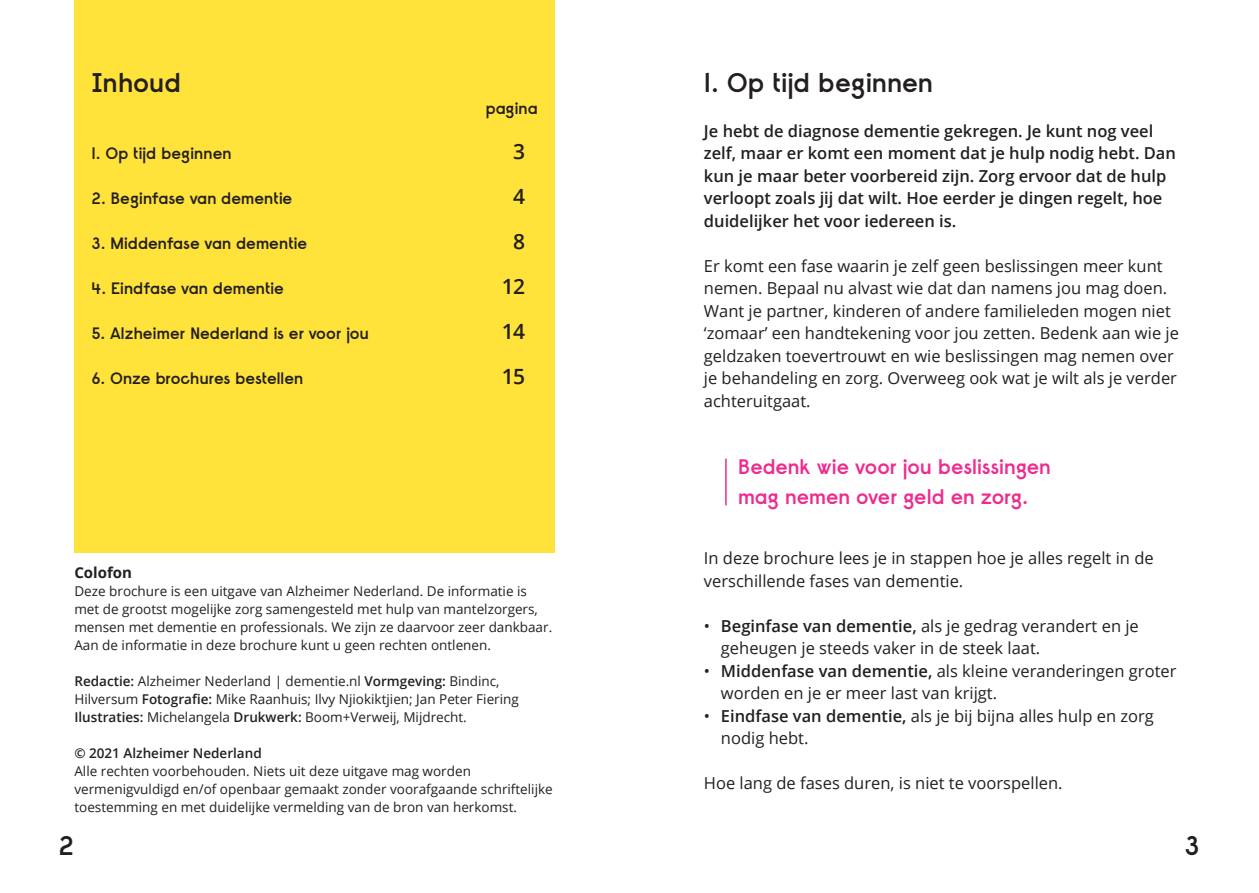
<style>
.page{position:relative;width:1259px;height:893px;background:#fff}
.page>*{position:absolute;margin:0;border:0;box-sizing:border-box;transform-origin:0 0}
.kop{font:600 27px "Raisonne AN";letter-spacing:-.015em;color:#231f20}
.quote{font:600 21px/30px "Raisonne AN";letter-spacing:-.015em;color:#ed2c8f}
.platte_tekst{font:600 21px "Open Sans";color:#231f20}
.platte_tekst-2{font:16.5px/22.5px "Open Sans";color:#231f20}
.intro{font:600 16.5px/22.5px "Open Sans";color:#231f20}
.platte_tekst-3{font:600 16.5px "Raisonne AN";letter-spacing:-.015em;color:#231f20}
.platte_tekst-4{font:700 15px "Open Sans";color:#231f20}
.platte_tekst-5{font:13.5px/18px "Open Sans";color:#231f20}
.platte_tekst-6{font:600 13.5px "Open Sans";color:#231f20}
.s1{font-weight:600}
</style>
<div class="page">
<div style="left:74px;top:0;width:481px;height:552px;background:#ffe23a"></div>
<hr style="left:725px;top:459px;width:1px;height:46px;background:#ed2c8f">
<p class="kop" style="left:91px;top:65px;width:91px">Inhoud</p>
<p class="platte_tekst-3" style="left:485px;top:98px;width:54px">pagina</p>
<p class="platte_tekst-3" style="left:91px;top:143px;width:142px">1. Op tijd beginnen</p>
<p class="platte_tekst" style="left:513px;top:137px;width:13px">3</p>
<p class="platte_tekst-3" style="left:91px;top:188px;width:202px">2. Beginfase van dementie</p>
<p class="platte_tekst" style="left:513px;top:182px;width:13px">4</p>
<p class="platte_tekst-3" style="left:91px;top:233px;width:217px">3. Middenfase van dementie</p>
<p class="platte_tekst" style="left:513px;top:227px;width:13px">8</p>
<p class="platte_tekst-3" style="left:91px;top:278px;width:194px">4. Eindfase van dementie</p>
<p class="platte_tekst" style="left:502px;top:272px;width:25px">12</p>
<p class="platte_tekst-3" style="left:91px;top:323px;width:279px">5. Alzheimer Nederland is er voor jou</p>
<p class="platte_tekst" style="left:502px;top:317px;width:25px">14</p>
<p class="platte_tekst-3" style="left:91px;top:368px;width:213px">6. Onze brochures bestellen</p>
<p class="platte_tekst" style="left:502px;top:362px;width:25px">15</p>
<p class="platte_tekst-4" style="left:74px;top:562px;width:59px">Colofon</p>
<p class="platte_tekst-5" style="left:74px;top:582px;width:479px">Deze brochure is een uitgave van Alzheimer Nederland. De informatie is met de grootst mogelijke zorg samengesteld met hulp van mantelzorgers, mensen met dementie en professionals. We zijn ze daarvoor zeer dankbaar.<br>Aan de informatie in deze brochure kunt u geen rechten ontlenen.</p>
<p class="platte_tekst-5" style="left:74px;top:672px;width:446px"><span class="s1">Redactie:</span> Alzheimer Nederland | dementie.nl <span class="s1">Vormgeving:</span> Bindinc,<br>Hilversum <span class="s1">Fotografie:</span> Mike Raanhuis; Ilvy Njiokiktjien; Jan Peter Fiering<br><span class="s1">Ilustraties:</span> Michelangela <span class="s1">Drukwerk:</span> Boom+Verweij, Mijdrecht.</p>
<p class="platte_tekst-6" style="left:74px;top:744px;width:189px">© 2021 Alzheimer Nederland</p>
<p class="platte_tekst-5" style="left:74px;top:762px;width:480px">Alle rechten voorbehouden. Niets uit deze uitgave mag worden vermenigvuldigd en/of openbaar gemaakt zonder voorafgaande schriftelijke toestemming en met duidelijke vermelding van de bron van herkomst.</p>
<p class="kop" style="left:704px;top:65px;width:231px">1. Op tijd beginnen</p>
<p class="intro" style="left:704px;top:119px;width:473px">Je hebt de diagnose dementie gekregen. Je kunt nog veel zelf, maar er komt een moment dat je hulp nodig hebt. Dan kun je maar beter voorbereid zijn. Zorg ervoor dat de hulp verloopt zoals jij dat wilt. Hoe eerder je dingen regelt, hoe duidelijker het voor iedereen is.</p>
<p class="platte_tekst-2" style="left:704px;top:254px;width:476px">Er komt een fase waarin je zelf geen beslissingen meer kunt nemen. Bepaal nu alvast wie dat dan namens jou mag doen.<br>Want je partner, kinderen of andere familieleden mogen niet ‘zomaar’ een handtekening voor jou zetten. Bedenk aan wie je geldzaken toevertrouwt en wie beslissingen mag nemen over je behandeling en zorg. Overweeg ook wat je wilt als je verder achteruitgaat.</p>
<p class="quote" style="left:738px;top:451px;width:314px">Bedenk wie voor jou beslissingen mag nemen over geld en zorg.</p>
<p class="platte_tekst-2" style="left:704px;top:547px;width:451px">In deze brochure lees je in stappen hoe je alles regelt in de verschillende fases van dementie.</p>
<p class="platte_tekst-2" style="left:721px;top:614px;width:419px;text-indent:-17px">• <span class="s1">Beginfase van dementie,</span> als je gedrag verandert en je geheugen je steeds vaker in de steek laat.</p>
<p class="platte_tekst-2" style="left:721px;top:659px;width:457px;text-indent:-17px">• <span class="s1">Middenfase van dementie,</span> als kleine veranderingen groter worden en je er meer last van krijgt.</p>
<p class="platte_tekst-2" style="left:721px;top:704px;width:434px;text-indent:-17px">• <span class="s1">Eindfase van dementie,</span> als je bij bijna alles hulp en zorg nodig hebt.</p>
<p class="platte_tekst-2" style="left:704px;top:772px;width:360px">Hoe lang de fases duren, is niet te voorspellen.</p>
<h1 class="kop" style="left:59px;top:828px;width:17px">2</h1>
<h1 class="kop" style="left:1184px;top:828px;width:17px">3</h1>
</div>
